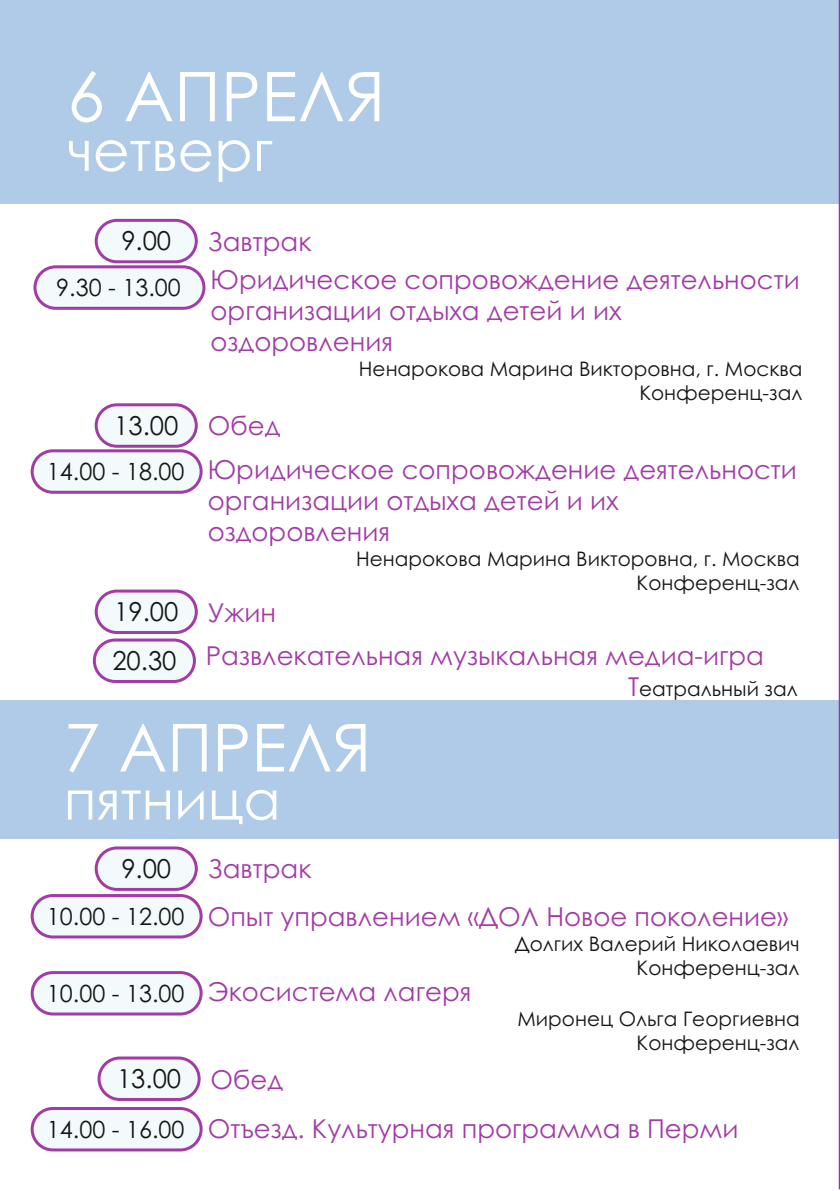
<style>
.page{position:relative;width:840px;height:1191px;background:#fff}
.page>*{position:absolute;margin:0;border:0;box-sizing:border-box;transform-origin:0 0}
.t1{font:26px/31px "Century Gothic";color:#a33ba6}
.t2{font:26px "Century Gothic";color:#151616}
.t3{font:23.8px "Century Gothic";color:#151616}
.t4{font:20px/23.8px "Century Gothic";color:#151616;text-align:right}
.s1{color:#151616}
.s2{font-size:26px;color:#a33ba6}
.s3{font-size:23.8px;color:#151616}
</style>
<div class="page">
<div style="left:0;top:0;width:839px;height:204px;background:#afcbe7"></div>
<svg style="left:69px;top:71px;width:310px;height:111px"></svg>
<div style="left:0;top:700px;width:839px;height:139px;background:#afcbe7"></div>
<svg style="left:68px;top:724px;width:297px;height:100px"></svg>
<hr style="left:838px;top:0;width:1px;height:1189px;background:#9b30b4">
<div style="left:95px;top:219px;width:103px;height:44px;background:#f3fafc;border:3px solid #a33ba6;border-radius:21px"></div>
<div style="left:33px;top:265px;width:172px;height:45px;background:#f3fafc;border:3px solid #a33ba6;border-radius:21px"></div>
<div style="left:95px;top:403px;width:103px;height:45px;background:#f3fafc;border:3px solid #a33ba6;border-radius:21px"></div>
<div style="left:31px;top:449px;width:171px;height:45px;background:#f3fafc;border:3px solid #a33ba6;border-radius:21px"></div>
<div style="left:95px;top:589px;width:103px;height:45px;background:#f3fafc;border:3px solid #a33ba6;border-radius:21px"></div>
<div style="left:93px;top:638px;width:103px;height:45px;background:#f3fafc;border:3px solid #a33ba6;border-radius:21px"></div>
<div style="left:95px;top:846px;width:103px;height:45px;background:#f3fafc;border:3px solid #a33ba6;border-radius:21px"></div>
<div style="left:31px;top:894px;width:171px;height:44px;background:#f3fafc;border:3px solid #a33ba6;border-radius:21px"></div>
<div style="left:31px;top:971px;width:171px;height:44px;background:#f3fafc;border:3px solid #a33ba6;border-radius:21px"></div>
<div style="left:97px;top:1056px;width:103px;height:45px;background:#f3fafc;border:3px solid #a33ba6;border-radius:21px"></div>
<div style="left:31px;top:1107px;width:171px;height:44px;background:#f3fafc;border:3px solid #a33ba6;border-radius:21px"></div>
<p class="t2" style="left:121px;top:231px;width:51px">9.00</p>
<p class="t1" style="left:208px;top:225px;width:593px;line-height:37.8px">Завтрак<br>Юридическое сопровождение деятельности</p>
<p class="t1" style="left:210px;top:297px;width:412px">организации отдыха детей и их оздоровления</p>
<p class="t4" style="left:359px;top:358px;width:445px">Ненарокова Марина Викторовна, г. Москва<br>Конференц-зал</p>
<p class="t3" style="left:56px;top:278px;width:126px">9.30 - 13.00</p>
<p class="t1" style="left:208px;top:406px;width:590px;line-height:44.2px;text-indent:-93px"><span class="s1">13.00</span> Обед<br>Юридическое сопровождение деятельности</p>
<p class="t1" style="left:208px;top:487px;width:412px">организации отдыха детей и их оздоровления</p>
<p class="t4" style="left:356px;top:549px;width:445px">Ненарокова Марина Викторовна, г. Москва<br>Конференц-зал</p>
<p class="t3" style="left:47px;top:462px;width:139px">14.00 - 18.00</p>
<p class="t1" style="left:206px;top:592px;width:559px;line-height:43.6px;text-indent:-92px"><span class="s1">19.00</span> Ужин<br>Развлекательная музыкальная медиа-игра</p>
<p class="t4" style="left:627px;top:678px;width:171px"><span class="s2">Т</span>еатральный зал</p>
<p class="t2" style="left:112px;top:650px;width:66px">20.30</p>
<p class="t2" style="left:121px;top:858px;width:51px">9.00</p>
<p class="t1" style="left:208px;top:847px;width:581px;line-height:47.4px">Завтрак<br>Опыт управлением «ДОЛ Новое поколение»</p>
<p class="t4" style="left:514px;top:933px;width:286px">Долгих Валерий Николаевич<br>Конференц-зал</p>
<p class="t3" style="left:47px;top:907px;width:139px">10.00 - 12.00</p>
<p class="t3" style="left:47px;top:984px;width:139px">10.00 - 13.00</p>
<p class="t1" style="left:208px;top:978px;width:265px">Экосистема лагеря</p>
<p class="t4" style="left:517px;top:1009px;width:283px">Миронец Ольга Георгиевна<br>Конференц-зал</p>
<p class="t1" style="left:47px;top:1056px;width:692px;line-height:50.2px;text-indent:70px"><span class="s1">13.00</span> Обед<br><span class="s3">14.00 - 16.00</span> Отъезд. Культурная программа в Перми</p>
</div>
